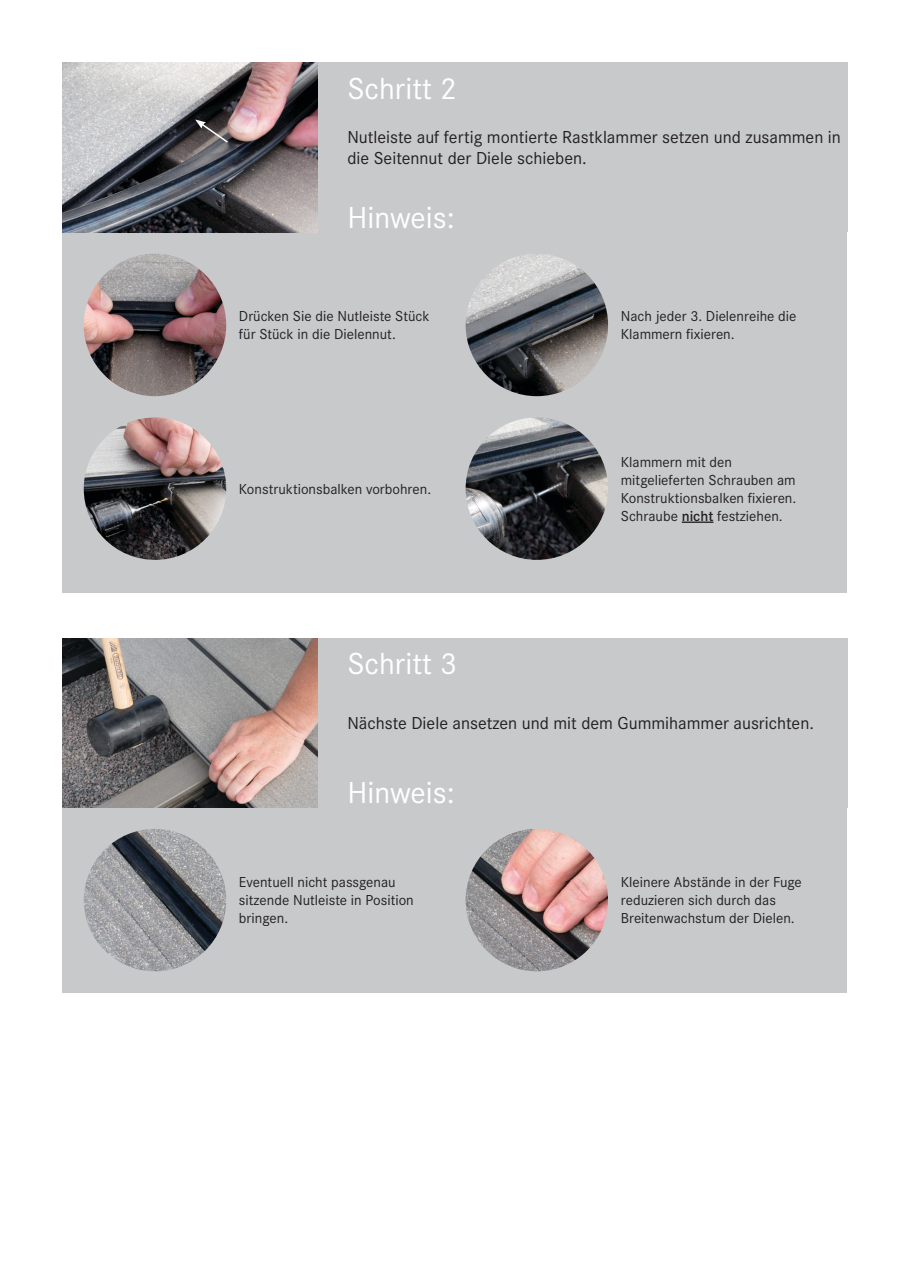
<style>
.page{position:relative;width:910px;height:1280px;background:#fff}
.page>*{position:absolute;margin:0;border:0;box-sizing:border-box;transform-origin:0 0}
.t1{font:31.5px "Corporate S Pro";color:#fff}
.t2{font:18px/21.6px "Corporate S Pro";color:#231f20}
.t3{font:15px/18px "Corporate S Pro";color:#231f20}
.s1{font-weight:600}
</style>
<div class="page">
<div style="left:318px;top:63px;width:529px;height:169px;background:#c7c9cb"></div>
<div style="left:63px;top:221px;width:784px;height:196px;background:#c7c9cb"></div>
<div style="left:63px;top:396px;width:784px;height:196px;background:#c7c9cb"></div>
<hr style="left:682px;top:521px;width:31px;height:2px;background:#231f20">
<img style="left:84px;top:254px;width:142px;height:142px;border-radius:71px">
<img style="left:84px;top:417px;width:142px;height:143px;border-radius:71px">
<img style="left:466px;top:417px;width:142px;height:143px;border-radius:71px">
<img style="left:466px;top:254px;width:142px;height:142px;border-radius:71px">
<img style="left:63px;top:63px;width:255px;height:169px">
<div style="left:63px;top:796px;width:784px;height:196px;background:#c7c9cb"></div>
<img style="left:84px;top:829px;width:142px;height:142px;border-radius:71px">
<img style="left:466px;top:829px;width:142px;height:142px;border-radius:71px">
<img style="left:63px;top:638px;width:255px;height:170px">
<div style="left:318px;top:638px;width:529px;height:170px;background:#c7c9cb"></div>
<svg style="left:195px;top:119px;width:34px;height:25px"></svg>
<p class="t1" style="left:347px;top:65px;width:111px">Schritt 2</p>
<p class="t2" style="left:347px;top:124px;width:495px">Nutleiste auf fertig montierte Rastklammer setzen und zusammen in die Seitennut der Diele schieben.</p>
<p class="t1" style="left:347px;top:194px;width:109px">Hinweis:</p>
<p class="t3" style="left:239px;top:306px;width:192px">Drücken Sie die Nutleiste Stück für Stück in die Dielennut.</p>
<p class="t3" style="left:621px;top:306px;width:177px">Nach jeder 3. Dielenreihe die<br>Klammern fixieren.</p>
<p class="t3" style="left:239px;top:479px;width:194px">Konstruktionsbalken vorbohren.</p>
<p class="t1" style="left:347px;top:641px;width:111px">Schritt 3</p>
<p class="t3" style="left:621px;top:452px;width:177px">Klammern mit den mitgelieferten Schrauben am<br>Konstruktionsbalken fixieren.</p>
<p class="t3" style="left:621px;top:506px;width:163px">Schraube <span class="s1">nicht</span> festziehen.</p>
<p class="t2" style="left:347px;top:711px;width:468px">Nächste Diele ansetzen und mit dem Gummihammer ausrichten.</p>
<p class="t1" style="left:347px;top:770px;width:109px">Hinweis:</p>
<p class="t3" style="left:239px;top:872px;width:176px">Eventuell nicht passgenau sitzende Nutleiste in Position bringen.</p>
<p class="t3" style="left:621px;top:872px;width:183px">Kleinere Abstände in der Fuge reduzieren sich durch das<br>Breitenwachstum der Dielen.</p>
</div>
